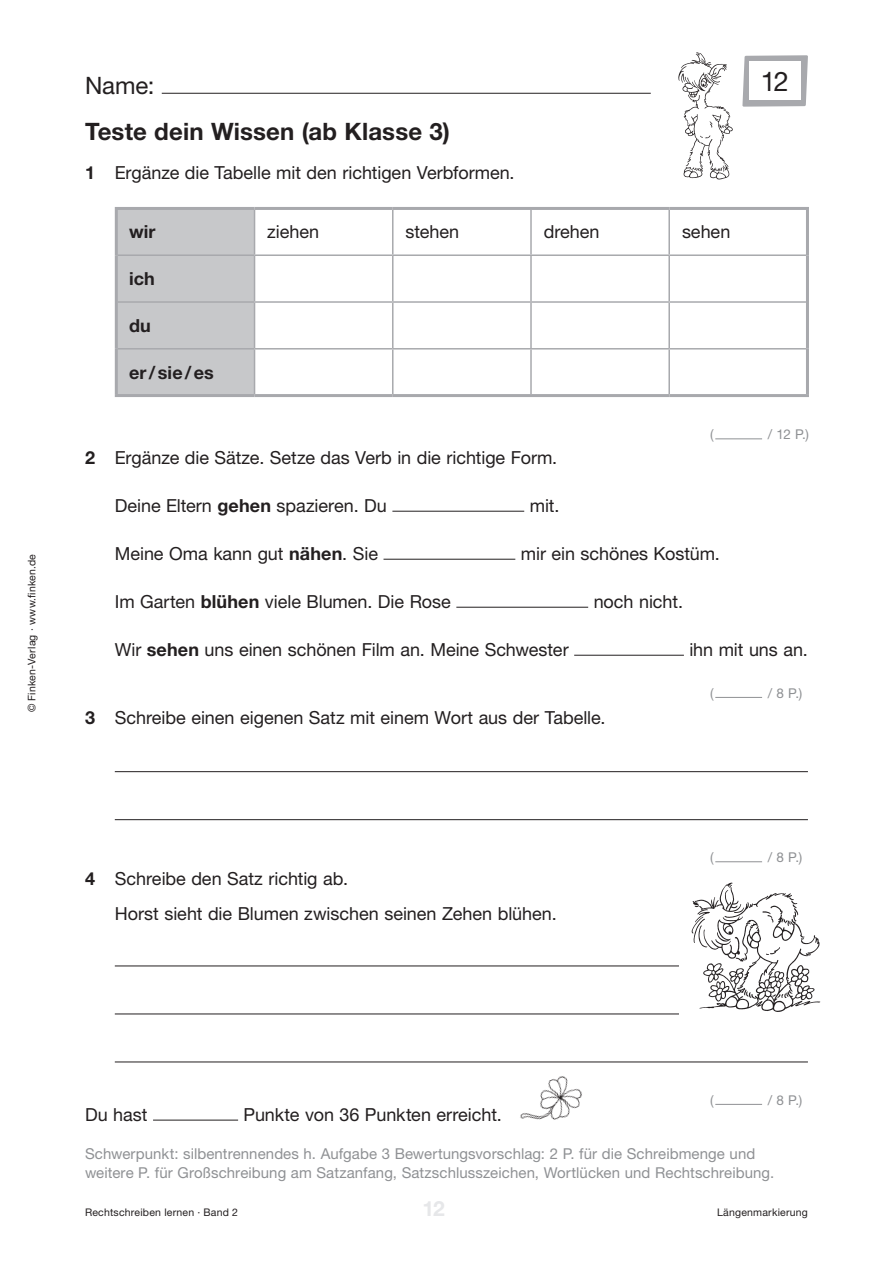
<style>
.page{position:relative;width:893px;height:1263px;background:#fff}
.page>*{position:absolute;margin:0;border:0;box-sizing:border-box;transform-origin:0 0}
.t1{font:27px "Helvetica Neue LT Pro";color:#231f20}
.t2{font:700 24px "Helvetica Neue LT Pro";letter-spacing:.005em;color:#231f20}
.t3{font:24px "Helvetica Neue LT Pro";color:#231f20}
.t4{font:700 21px "Helvetica Neue LT Pro";color:#e6e7e9}
.t5{font:18px/35.2px "Helvetica Neue LT Pro";letter-spacing:-.005em;color:#231f20}
.t6{font:700 18px "Helvetica Neue LT Pro";letter-spacing:.01em;color:#231f20}
.t7{font:15px/18.8px "Helvetica Neue LT Pro";letter-spacing:.005em;color:#8f9194}
.t8{font:13.5px "Helvetica Neue LT Pro";color:#8f9194}
.t9{font:10.5px "Helvetica Neue LT Pro";letter-spacing:.02em;color:#231f20}
.s1{font-weight:700}
</style>
<div class="page">
<img style="left:678px;top:52px;width:55px;height:128px">
<img style="left:520px;top:1076px;width:62px;height:44px">
<hr style="left:715px;top:438px;width:47px;height:1px;background:#8f9194">
<hr style="left:715px;top:1104px;width:47px;height:1px;background:#8f9194">
<hr style="left:715px;top:697px;width:47px;height:1px;background:#8f9194">
<hr style="left:153px;top:1120px;width:85px;height:1px;background:#231f20">
<hr style="left:392px;top:511px;width:132px;height:1px;background:#231f20">
<hr style="left:383px;top:559px;width:132px;height:1px;background:#231f20">
<hr style="left:456px;top:607px;width:132px;height:1px;background:#231f20">
<hr style="left:574px;top:655px;width:110px;height:1px;background:#231f20">
<hr style="left:115px;top:965px;width:693px;height:1px;background:#231f20">
<hr style="left:115px;top:1013px;width:693px;height:1px;background:#231f20">
<hr style="left:115px;top:1061px;width:693px;height:1px;background:#231f20">
<hr style="left:115px;top:771px;width:693px;height:1px;background:#231f20">
<hr style="left:115px;top:819px;width:693px;height:1px;background:#231f20">
<div style="left:118px;top:210px;width:136px;height:184px;background:#c7c8ca"></div>
<hr style="left:115px;top:207px;width:140px;height:3px;background:#a8a9ad">
<hr style="left:115px;top:210px;width:3px;height:45px;background:#a8a9ad">
<hr style="left:255px;top:207px;width:138px;height:3px;background:#a8a9ad">
<hr style="left:393px;top:207px;width:138px;height:3px;background:#a8a9ad">
<hr style="left:531px;top:207px;width:138px;height:3px;background:#a8a9ad">
<hr style="left:669px;top:207px;width:140px;height:3px;background:#a8a9ad">
<hr style="left:806px;top:210px;width:3px;height:45px;background:#a8a9ad">
<hr style="left:115px;top:255px;width:3px;height:47px;background:#a8a9ad">
<hr style="left:806px;top:255px;width:3px;height:47px;background:#a8a9ad">
<hr style="left:115px;top:302px;width:3px;height:47px;background:#a8a9ad">
<hr style="left:806px;top:302px;width:3px;height:47px;background:#a8a9ad">
<hr style="left:115px;top:349px;width:3px;height:45px;background:#a8a9ad">
<hr style="left:806px;top:349px;width:3px;height:45px;background:#a8a9ad">
<hr style="left:254px;top:210px;width:1px;height:44px;background:#a8a9ad">
<hr style="left:392px;top:210px;width:1px;height:44px;background:#a8a9ad">
<hr style="left:530px;top:210px;width:2px;height:44px;background:#a8a9ad">
<hr style="left:668px;top:210px;width:2px;height:44px;background:#a8a9ad">
<hr style="left:118px;top:254px;width:137px;height:2px;background:#a8a9ad">
<hr style="left:255px;top:254px;width:138px;height:2px;background:#a8a9ad">
<hr style="left:254px;top:256px;width:1px;height:45px;background:#a8a9ad">
<hr style="left:393px;top:254px;width:138px;height:2px;background:#a8a9ad">
<hr style="left:392px;top:256px;width:1px;height:45px;background:#a8a9ad">
<hr style="left:531px;top:254px;width:138px;height:2px;background:#a8a9ad">
<hr style="left:530px;top:256px;width:2px;height:45px;background:#a8a9ad">
<hr style="left:669px;top:254px;width:137px;height:2px;background:#a8a9ad">
<hr style="left:668px;top:256px;width:2px;height:45px;background:#a8a9ad">
<hr style="left:118px;top:301px;width:137px;height:2px;background:#a8a9ad">
<hr style="left:255px;top:301px;width:138px;height:2px;background:#a8a9ad">
<hr style="left:254px;top:303px;width:1px;height:45px;background:#a8a9ad">
<hr style="left:393px;top:301px;width:138px;height:2px;background:#a8a9ad">
<hr style="left:392px;top:303px;width:1px;height:45px;background:#a8a9ad">
<hr style="left:531px;top:301px;width:138px;height:2px;background:#a8a9ad">
<hr style="left:530px;top:303px;width:2px;height:45px;background:#a8a9ad">
<hr style="left:669px;top:301px;width:137px;height:2px;background:#a8a9ad">
<hr style="left:668px;top:303px;width:2px;height:45px;background:#a8a9ad">
<hr style="left:118px;top:348px;width:137px;height:1px;background:#a8a9ad">
<hr style="left:255px;top:348px;width:138px;height:1px;background:#a8a9ad">
<hr style="left:254px;top:349px;width:1px;height:45px;background:#a8a9ad">
<hr style="left:393px;top:348px;width:138px;height:1px;background:#a8a9ad">
<hr style="left:392px;top:349px;width:1px;height:45px;background:#a8a9ad">
<hr style="left:531px;top:348px;width:138px;height:1px;background:#a8a9ad">
<hr style="left:530px;top:349px;width:2px;height:45px;background:#a8a9ad">
<hr style="left:669px;top:348px;width:137px;height:1px;background:#a8a9ad">
<hr style="left:668px;top:349px;width:2px;height:45px;background:#a8a9ad">
<hr style="left:115px;top:394px;width:140px;height:3px;background:#a8a9ad">
<hr style="left:255px;top:394px;width:138px;height:3px;background:#a8a9ad">
<hr style="left:393px;top:394px;width:138px;height:3px;background:#a8a9ad">
<hr style="left:531px;top:394px;width:138px;height:3px;background:#a8a9ad">
<hr style="left:669px;top:394px;width:140px;height:3px;background:#a8a9ad">
<hr style="left:715px;top:861px;width:47px;height:1px;background:#8f9194">
<div style="left:679px;top:880px;width:146px;height:142px;background:#fff"></div>
<img style="left:691px;top:882px;width:130px;height:130px">
<hr style="left:162px;top:93px;width:489px;height:1px;background:#231f20">
<svg style="left:742px;top:55px;width:66px;height:52px"></svg>
<div style="left:749px;top:62px;width:51px;height:38px;background:#fff"></div>
<p class="t9" style="left:25px;top:712px;width:160px;rotate:-90deg">© Finken-Verlag · www.finken.de</p>
<h2 class="t3" style="left:85px;top:70px;width:71px">Name:</h2>
<h1 class="t1" style="left:761px;top:64px;width:30px">12</h1>
<h2 class="t2" style="left:85px;top:117px;width:366px">Teste dein Wissen (ab Klasse 3)</h2>
<p class="t5" style="left:85px;top:154px;width:431px"><span class="s1">1</span> Ergänze die Tabelle mit den richtigen Verbformen.</p>
<p class="t6" style="left:129px;top:221px;width:28px">wir</p>
<p class="t5" style="left:267px;top:214px;width:53px">ziehen</p>
<p class="t5" style="left:406px;top:214px;width:55px">stehen</p>
<p class="t5" style="left:544px;top:214px;width:57px">drehen</p>
<p class="t5" style="left:682px;top:214px;width:50px">sehen</p>
<p class="t6" style="left:129px;top:267px;width:27px">ich</p>
<p class="t6" style="left:129px;top:314px;width:23px">du</p>
<p class="t6" style="left:129px;top:361px;width:86px">er/sie/es</p>
<p class="t8" style="left:710px;top:426px;width:5px">(</p>
<p class="t8" style="left:768px;top:426px;width:43px">/ 12 P.)</p>
<p class="t5" style="left:85px;top:439px;width:474px"><span class="s1">2</span> Ergänze die Sätze. Setze das Verb in die richtige Form.</p>
<p class="t5" style="left:115px;top:487px;width:274px">Deine Eltern <span class="s1">gehen</span> spazieren. Du</p>
<p class="t5" style="left:530px;top:487px;width:31px">mit.</p>
<p class="t5" style="left:115px;top:535px;width:265px">Meine Oma kann gut <span class="s1">nähen</span>. Sie</p>
<p class="t5" style="left:521px;top:535px;width:201px">mir ein schönes Kostüm.</p>
<p class="t5" style="left:115px;top:583px;width:338px">Im Garten <span class="s1">blühen</span> viele Blumen. Die Rose</p>
<p class="t5" style="left:594px;top:583px;width:91px">noch nicht.</p>
<p class="t5" style="left:115px;top:631px;width:455px">Wir <span class="s1">sehen</span> uns einen schönen Film an. Meine Schwester</p>
<p class="t5" style="left:689px;top:631px;width:120px">ihn mit uns an.</p>
<p class="t5" style="left:85px;top:700px;width:522px"><span class="s1">3</span> Schreibe einen eigenen Satz mit einem Wort aus der Tabelle.</p>
<p class="t8" style="left:710px;top:685px;width:5px">(</p>
<p class="t8" style="left:768px;top:685px;width:36px">/ 8 P.)</p>
<p class="t5" style="left:115px;top:860px;width:443px;text-indent:-30px"><span class="s1">4</span> Schreibe den Satz richtig ab.<br>Horst sieht die Blumen zwischen seinen Zehen blühen.</p>
<p class="t8" style="left:710px;top:849px;width:5px">(</p>
<p class="t8" style="left:768px;top:849px;width:36px">/ 8 P.)</p>
<p class="t5" style="left:85px;top:1096px;width:64px">Du hast</p>
<p class="t5" style="left:244px;top:1096px;width:260px">Punkte von 36 Punkten erreicht.</p>
<p class="t8" style="left:710px;top:1092px;width:5px">(</p>
<p class="t8" style="left:768px;top:1092px;width:36px">/ 8 P.)</p>
<p class="t7" style="left:85px;top:1144px;width:691px">Schwerpunkt: silbentrennendes h. Aufgabe 3 Bewertungsvorschlag: 2 P. für die Schreibmenge und weitere P. für Großschreibung am Satzanfang, Satzschlusszeichen, Wortlücken und Rechtschreibung.</p>
<p class="t9" style="left:85px;top:1206px;width:155px">Rechtschreiben lernen · Band 2</p>
<p class="t4" style="left:422px;top:1196px;width:24px">12</p>
<p class="t9" style="left:717px;top:1206px;width:92px">Längenmarkierung</p>
</div>
